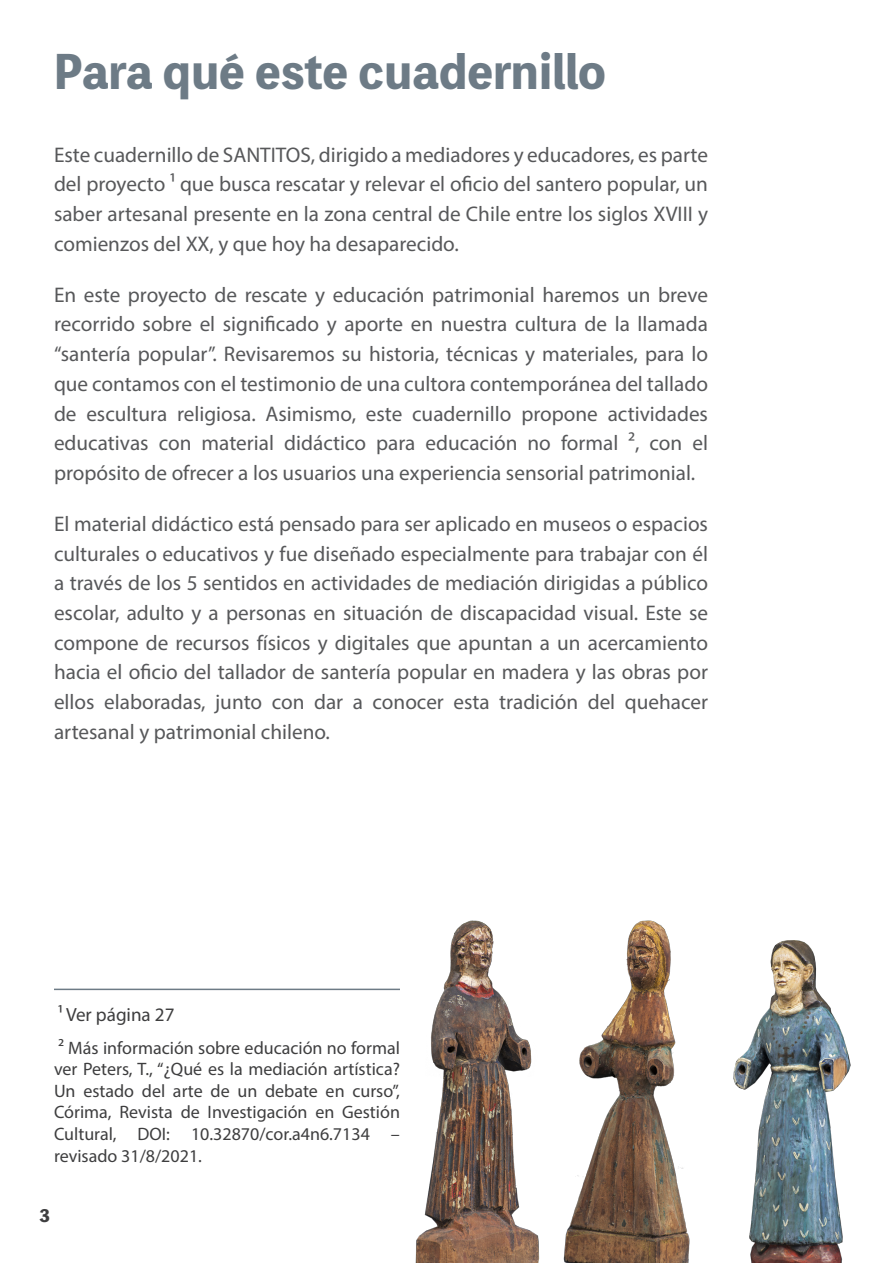
<style>
.page{position:relative;width:893px;height:1263px;background:#fff}
.page>*{position:absolute;margin:0;border:0;box-sizing:border-box;transform-origin:0 0}
.t1{font:800 45px "Toppan Bunkyu Midashi Gothic Std N";color:#6d7b86}
.Texto_independiente{font:21.15px/29.7px "Myriad Pro";color:#57585a;text-align:justify}
.t2{font:19.05px "Myriad Pro";color:#3e3e3f}
.t3{font:18px/21.6px "Myriad Pro";color:#3e3e3f;text-align:justify}
.Página_maestra_-_Enc{font:800 16.5px "Toppan Bunkyu Midashi Gothic Std N";color:#3e3e3f}
</style>
<div class="page">
<hr style="left:54px;top:989px;width:346px;height:1px;background:#6d7b86">
<img style="left:733px;top:940px;width:118px;height:323px">
<img style="left:415px;top:920px;width:125px;height:343px">
<img style="left:563px;top:920px;width:127px;height:343px">
<p class="t1" style="left:53px;top:37px;width:554px">Para qué este cuadernillo</p>
<p class="Texto_independiente" style="left:54px;top:139px;width:655px">Este cuadernillo de SANTITOS, dirigido a mediadores y educadores, es parte del proyecto 1 que busca rescatar y relevar el oficio del santero popular, un saber artesanal presente en la zona central de Chile entre los siglos XVIII y comienzos del XX, y que hoy ha desaparecido.</p>
<p class="Texto_independiente" style="left:54px;top:279px;width:656px">En este proyecto de rescate y educación patrimonial haremos un breve recorrido sobre el significado y aporte en nuestra cultura de la llamada “santería popular”. Revisaremos su historia, técnicas y materiales, para lo que contamos con el testimonio de una cultora contemporánea del tallado de escultura religiosa. Asimismo, este cuadernillo propone actividades educativas con material didáctico para educación no formal 2, con el propósito de ofrecer a los usuarios una experiencia sensorial patrimonial.</p>
<p class="Texto_independiente" style="left:54px;top:509px;width:656px">El material didáctico está pensado para ser aplicado en museos o espacios culturales o educativos y fue diseñado especialmente para trabajar con él a través de los 5 sentidos en actividades de mediación dirigidas a público escolar, adulto y a personas en situación de discapacidad visual. Este se compone de recursos físicos y digitales que apuntan a un acercamiento hacia el oficio del tallador de santería popular en madera y las obras por ellos elaboradas, junto con dar a conocer esta tradición del quehacer artesanal y patrimonial chileno.</p>
<p class="t2" style="left:58px;top:1002px;width:118px">1 Ver página 27</p>
<p class="t3" style="left:54px;top:1036px;width:347px">2 Más información sobre educación no formal ver Peters, T., “¿Qué es la mediación artística?<br>Un estado del arte de un debate en curso”, Córima, Revista de Investigación en Gestión Cultural, DOI: 10.32870/cor.a4n6.7134 – revisado 31/8/2021.</p>
<p class="Página_maestra_-_Enc" style="left:40px;top:1203px;width:12px">3</p>
</div>
